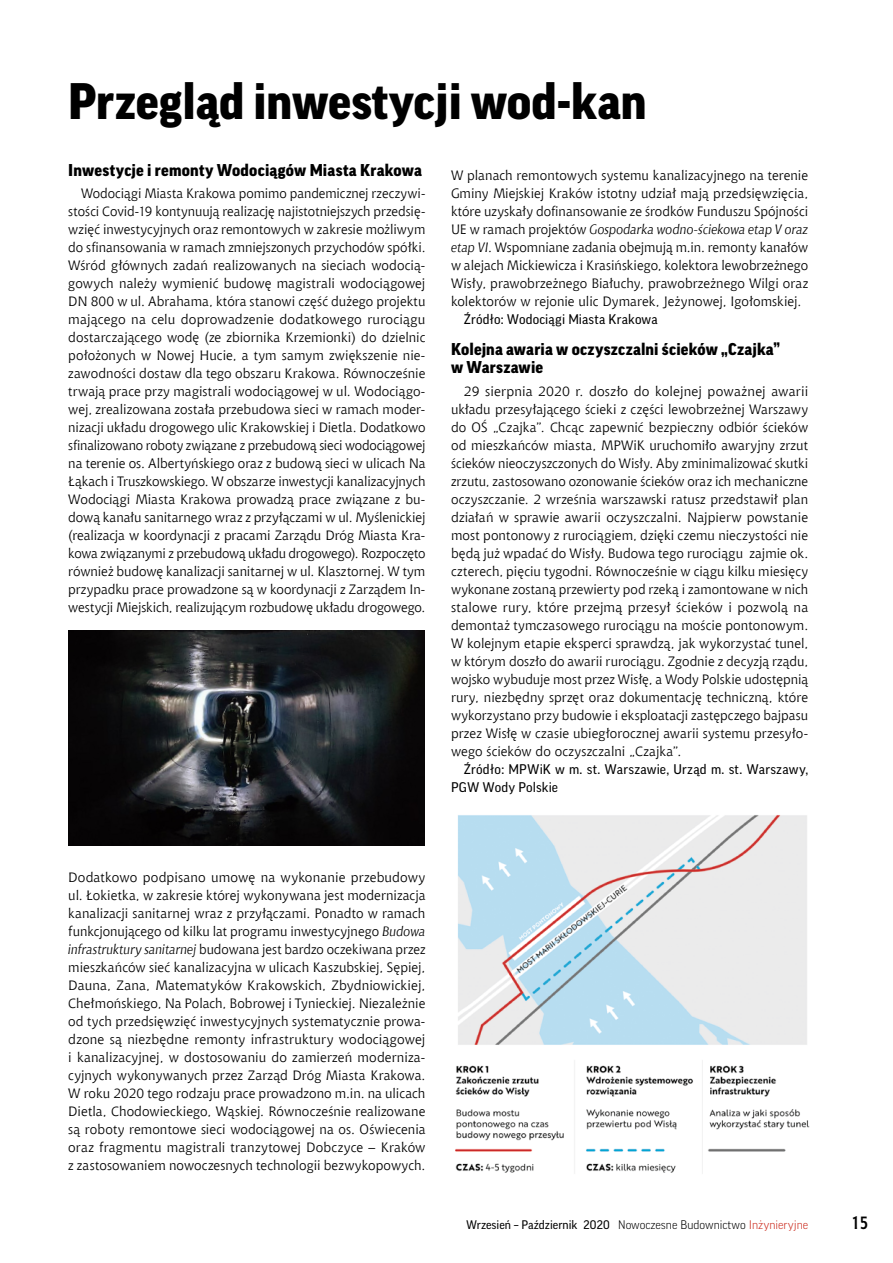
<style>
.page{position:relative;width:893px;height:1263px;background:#fff}
.page>*{position:absolute;margin:0;border:0;box-sizing:border-box;transform-origin:0 0}
.tytul{font:900 49.5px "Good Pro";color:#000}
.t1{font:700 18px "Aerton Cnd EFN";color:#000}
.srodtytuly{font:900 16.5px/18px "Good Pro";letter-spacing:.01em;color:#000}
.text_podstawowy{font:13.5px/18px "Chianti EU";color:#000;text-align:justify}
.opis_artykulu{font:13.5px/18px "Good Pro";letter-spacing:.015em;color:#000}
.t2{font:12px "Good Pro";color:#000}
.s1{font-style:italic}
.s2{font-weight:300}
.s3{font-weight:300;color:#cb2a1d}
</style>
<div class="page">
<img style="left:455px;top:815px;width:355px;height:359px">
<img style="left:68px;top:631px;width:356px;height:214px">
<p class="tytul" style="left:68px;top:73px;width:580px">Przegląd inwestycji wod-kan</p>
<p class="srodtytuly" style="left:68px;top:161px;width:355px">Inwestycje i remonty Wodociągów Miasta Krakowa</p>
<p class="text_podstawowy" style="left:68px;top:184px;width:359px;text-indent:13px">Wodociągi Miasta Krakowa pomimo pandemicznej rzeczywi&shy;stości Covid-19 kontynuują realizację najistotniejszych przedsię&shy;wzięć inwestycyjnych oraz remontowych w zakresie możliwym do sfinansowania w ramach zmniejszonych przychodów spółki.<br>Wśród głównych zadań realizowanych na sieciach wodocią&shy;gowych należy wymienić budowę magistrali wodociągowej DN 800 w ul. Abrahama, która stanowi część dużego projektu mającego na celu doprowadzenie dodatkowego rurociągu dostarczającego wodę (ze zbiornika Krzemionki) do dzielnic położonych w Nowej Hucie, a tym samym zwiększenie nie&shy;zawodności dostaw dla tego obszaru Krakowa. Równocześnie trwają prace przy magistrali wodociągowej w ul. Wodociągo&shy;wej, zrealizowana została przebudowa sieci w ramach moder&shy;nizacji układu drogowego ulic Krakowskiej i Dietla. Dodatkowo sfinalizowano roboty związane z przebudową sieci wodociągowej na terenie os. Albertyńskiego oraz z budową sieci w ulicach Na Łąkach i Truszkowskiego. W obszarze inwestycji kanalizacyjnych Wodociągi Miasta Krakowa prowadzą prace związane z bu&shy;dową kanału sanitarnego wraz z przyłączami w ul. Myślenickiej (realizacja w koordynacji z pracami Zarządu Dróg Miasta Kra&shy;kowa związanymi z przebudową układu drogowego). Rozpoczęto również budowę kanalizacji sanitarnej w ul. Klasztornej. W tym przypadku prace prowadzone są w koordynacji z Zarządem In&shy;westycji Miejskich, realizującym rozbudowę układu drogowego.</p>
<p class="text_podstawowy" style="left:451px;top:166px;width:359px">W planach remontowych systemu kanalizacyjnego na terenie Gminy Miejskiej Kraków istotny udział mają przedsięwzięcia, które uzyskały dofinansowanie ze środków Funduszu Spójności UE w ramach projektów <span class="s1">Gospodarka wodno-ściekowa etap V oraz etap VI</span>. Wspomniane zadania obejmują m.in. remonty kanałów w alejach Mickiewicza i Krasińskiego, kolektora lewobrzeżnego Wisły, prawobrzeżnego Białuchy, prawobrzeżnego Wilgi oraz kolektorów w rejonie ulic Dymarek, Jeżynowej, Igołomskiej.</p>
<p class="opis_artykulu" style="left:464px;top:310px;width:195px">Źródło: Wodociągi Miasta Krakowa</p>
<p class="srodtytuly" style="left:451px;top:340px;width:331px">Kolejna awaria w oczyszczalni ścieków „Czajka” w Warszawie</p>
<p class="text_podstawowy" style="left:451px;top:382px;width:359px;text-indent:13px">29 sierpnia 2020 r. doszło do kolejnej poważnej awarii układu przesyłającego ścieki z części lewobrzeżnej Warszawy do OŚ „Czajka”. Chcąc zapewnić bezpieczny odbiór ścieków od mieszkańców miasta, MPWiK uruchomiło awaryjny zrzut ścieków nieoczyszczonych do Wisły. Aby zminimalizować skutki zrzutu, zastosowano ozonowanie ścieków oraz ich mechaniczne oczyszczanie. 2 września warszawski ratusz przedstawił plan działań w sprawie awarii oczyszczalni. Najpierw powstanie most pontonowy z rurociągiem, dzięki czemu nieczystości nie będą już wpadać do Wisły. Budowa tego rurociągu zajmie ok. czterech, pięciu tygodni. Równocześnie w ciągu kilku miesięcy wykonane zostaną przewierty pod rzeką i zamontowane w nich stalowe rury, które przejmą przesył ścieków i pozwolą na demontaż tymczasowego rurociągu na moście pontonowym.<br>W kolejnym etapie eksperci sprawdzą, jak wykorzystać tunel, w którym doszło do awarii rurociągu. Zgodnie z decyzją rządu, wojsko wybuduje most przez Wisłę, a Wody Polskie udostępnią rury, niezbędny sprzęt oraz dokumentację techniczną, które wykorzystano przy budowie i eksploatacji zastępczego bajpasu przez Wisłę w czasie ubiegłorocznej awarii systemu przesyło&shy;wego ścieków do oczyszczalni „Czajka”.</p>
<p class="opis_artykulu" style="left:451px;top:760px;width:359px;text-indent:13px">Źródło: MPWiK w m. st. Warszawie, Urząd m. st. Warszawy,<br>PGW Wody Polskie</p>
<p class="text_podstawowy" style="left:68px;top:868px;width:359px">Dodatkowo podpisano umowę na wykonanie przebudowy ul. Łokietka, w zakresie której wykonywana jest modernizacja kanalizacji sanitarnej wraz z przyłączami. Ponadto w ramach funkcjonującego od kilku lat programu inwestycyjnego <span class="s1">Budowa infrastruktury sanitarnej</span> budowana jest bardzo oczekiwana przez mieszkańców sieć kanalizacyjna w ulicach Kaszubskiej, Sępiej, Dauna, Zana, Matematyków Krakowskich, Zbydniowickiej, Chełmońskiego, Na Polach, Bobrowej i Tynieckiej. Niezależnie od tych przedsięwzięć inwestycyjnych systematycznie prowa&shy;dzone są niezbędne remonty infrastruktury wodociągowej i kanalizacyjnej, w dostosowaniu do zamierzeń moderniza&shy;cyjnych wykonywanych przez Zarząd Dróg Miasta Krakowa.<br>W roku 2020 tego rodzaju prace prowadzono m.in. na ulicach Dietla, Chodowieckiego, Wąskiej. Równocześnie realizowane są roboty remontowe sieci wodociągowej na os. Oświecenia oraz fragmentu magistrali tranzytowej Dobczyce – Kraków z zastosowaniem nowoczesnych technologii bezwykopowych.</p>
<p class="t2" style="left:466px;top:1218px;width:343px">Wrzesień – Październik 2020 <span class="s2">Nowoczesne Budownictwo</span> <span class="s3">Inżynieryjne</span></p>
<p class="t1" style="left:851px;top:1212px;width:18px">15</p>
</div>
